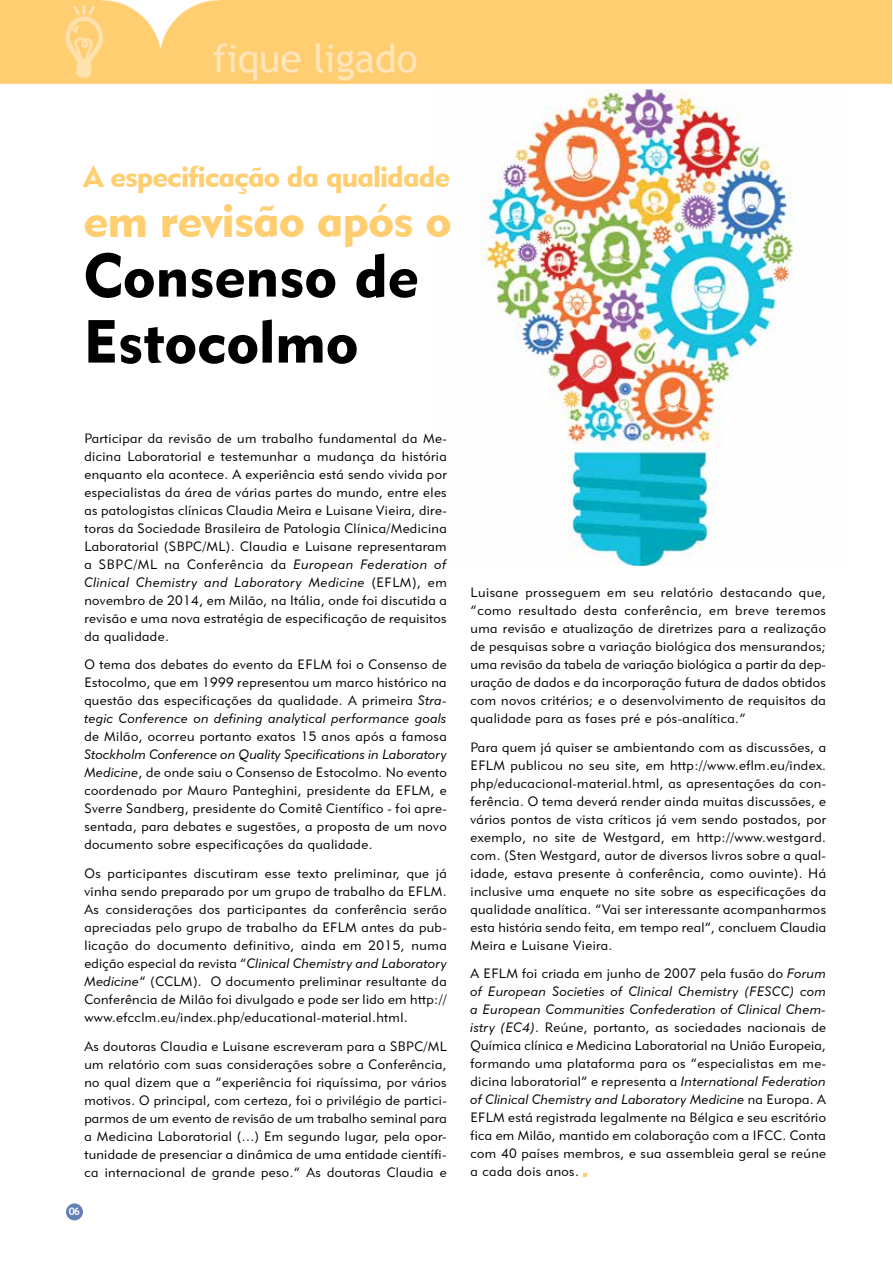
<style>
.page{position:relative;width:893px;height:1263px;background:#fff}
.page>*{position:absolute;margin:0;border:0;box-sizing:border-box;transform-origin:0 0}
.t1{font:60px/66px "Geometric 415 BT Black A";color:#000}
.t2{font:48px "Geometric 415 BT Black A";letter-spacing:-.02em;color:#ffce71}
.t3{font:30px "Geometric 415 BT Black A";letter-spacing:-.03em;color:#ffce71}
.t4{font:13.5px/18px "Geometric 415 BT Lite A";letter-spacing:.03em;color:#000;text-align:justify}
.t5{font:13.5px/18px "Geometric 415 BT Lite Italic A";letter-spacing:.03em;color:#000}
.t6{font:700 10.5px "Trebuchet MS";color:#fff}
.s1{font-family:"Geometric 415 BT Lite Italic A"}
.s2{font-family:"Geometric 415 BT Lite A"}
</style>
<div class="page">
<img style="left:481px;top:89px;width:312px;height:477px">
<div style="left:66px;top:1203px;width:17px;height:17px;background:#6380b6;border-radius:50%"></div>
<img style="left:0;top:0;width:891px;height:83px">
<h3 class="t3" style="left:84px;top:158px;width:368px">A especificação da qualidade</h3>
<h2 class="t2" style="left:84px;top:190px;width:370px">em revisão após o</h2>
<h1 class="t1" style="left:84px;top:242px;width:337px">Consenso de<br>Estocolmo</h1>
<p class="t4" style="left:84px;top:429px;width:364px">Participar da revisão de um trabalho fundamental da Me&shy;dicina Laboratorial e testemunhar a mudança da história enquanto ela acontece. A experiência está sendo vivida por especialistas da área de várias partes do mundo, entre eles as patologistas clínicas Claudia Meira e Luisane Vieira, dire&shy;toras da Sociedade Brasileira de Patologia Clínica/Medicina Laboratorial (SBPC/ML). Claudia e Luisane representaram a SBPC/ML na Conferência da <span class="s1">European Federation of</span></p>
<p class="t5" style="left:84px;top:573px;width:364px">Clinical Chemistry and Laboratory Medicine <span class="s2">(EFLM), em</span></p>
<p class="t4" style="left:84px;top:591px;width:364px">novembro de 2014, em Milão, na Itália, onde foi discutida a revisão e uma nova estratégia de especificação de requisitos da qualidade.</p>
<p class="t4" style="left:84px;top:655px;width:364px">O tema dos debates do evento da EFLM foi o Consenso de Estocolmo, que em 1999 representou um marco histórico na questão das especificações da qualidade. A primeira <span class="s1">Stra-</span></p>
<p class="t5" style="left:84px;top:709px;width:364px">tegic Conference on defining analytical performance goals</p>
<p class="t4" style="left:84px;top:727px;width:364px">de Milão, ocorreu portanto exatos 15 anos após a famosa</p>
<p class="t5" style="left:84px;top:745px;width:364px">Stockholm Conference on Quality Specifications in Laboratory</p>
<p class="t4" style="left:84px;top:763px;width:364px"><span class="s1">Medicine</span>, de onde saiu o Consenso de Estocolmo. No evento coordenado por Mauro Panteghini, presidente da EFLM, e Sverre Sandberg, presidente do Comitê Científico - foi apre&shy;sentada, para debates e sugestões, a proposta de um novo documento sobre especificações da qualidade.</p>
<p class="t4" style="left:84px;top:864px;width:364px">Os participantes discutiram esse texto preliminar, que já vinha sendo preparado por um grupo de trabalho da EFLM.<br>As considerações dos participantes da conferência serão apreciadas pelo grupo de trabalho da EFLM antes da pub&shy;licação do documento definitivo, ainda em 2015, numa</p>
<p class="t5" style="left:84px;top:954px;width:364px"><span class="s2">edição especial da revista “</span>Clinical Chemistry and Laboratory</p>
<p class="t4" style="left:84px;top:972px;width:364px"><span class="s1">Medicine</span>” (CCLM). O documento preliminar resultante da Conferência de Milão foi divulgado e pode ser lido em http:// www.efcclm.eu/index.php/educational-material.html.</p>
<p class="t4" style="left:84px;top:1037px;width:364px">As doutoras Claudia e Luisane escreveram para a SBPC/ML um relatório com suas considerações sobre a Conferência, no qual dizem que a “experiência foi riquíssima, por vários motivos. O principal, com certeza, foi o privilégio de partici&shy;parmos de um evento de revisão de um trabalho seminal para a Medicina Laboratorial (...) Em segundo lugar, pela opor&shy;tunidade de presenciar a dinâmica de uma entidade científi&shy;ca internacional de grande peso.” As doutoras Claudia e</p>
<p class="t6" style="left:69px;top:1204px;width:13px">06</p>
<p class="t4" style="left:470px;top:583px;width:357px">Luisane prosseguem em seu relatório destacando que, “como resultado desta conferência, em breve teremos uma revisão e atualização de diretrizes para a realização de pesquisas sobre a variação biológica dos mensurandos; uma revisão da tabela de variação biológica a partir da dep&shy;uração de dados e da incorporação futura de dados obtidos com novos critérios; e o desenvolvimento de requisitos da qualidade para as fases pré e pós-analítica.”</p>
<p class="t4" style="left:470px;top:738px;width:357px">Para quem já quiser se ambientando com as discussões, a EFLM publicou no seu site, em http://www.eflm.eu/index. php/educacional-material.html, as apresentações da con&shy;ferência. O tema deverá render ainda muitas discussões, e vários pontos de vista críticos já vem sendo postados, por exemplo, no site de Westgard, em http://www.westgard. com. (Sten Westgard, autor de diversos livros sobre a qual&shy;idade, estava presente à conferência, como ouvinte). Há inclusive uma enquete no site sobre as especificações da qualidade analítica. “Vai ser interessante acompanharmos esta história sendo feita, em tempo real”, concluem Claudia Meira e Luisane Vieira.</p>
<p class="t4" style="left:470px;top:964px;width:357px">A EFLM foi criada em junho de 2007 pela fusão do <span class="s1">Forum</span></p>
<p class="t5" style="left:470px;top:982px;width:357px">of European Societies of Clinical Chemistry (FESCC) com a European Communities Confederation of Clinical Chem-</p>
<p class="t4" style="left:470px;top:1018px;width:357px"><span class="s1">istry (EC4)</span>. Reúne, portanto, as sociedades nacionais de Química clínica e Medicina Laboratorial na União Europeia, formando uma plataforma para os “especialistas em me&shy;dicina laboratorial” e representa a <span class="s1">International Federation</span></p>
<p class="t5" style="left:470px;top:1090px;width:357px">of Clinical Chemistry and Laboratory Medicine <span class="s2">na Europa. A</span></p>
<p class="t4" style="left:470px;top:1108px;width:357px">EFLM está registrada legalmente na Bélgica e seu escritório fica em Milão, mantido em colaboração com a IFCC. Conta com 40 países membros, e sua assembleia geral se reúne a cada dois anos.</p>
</div>
